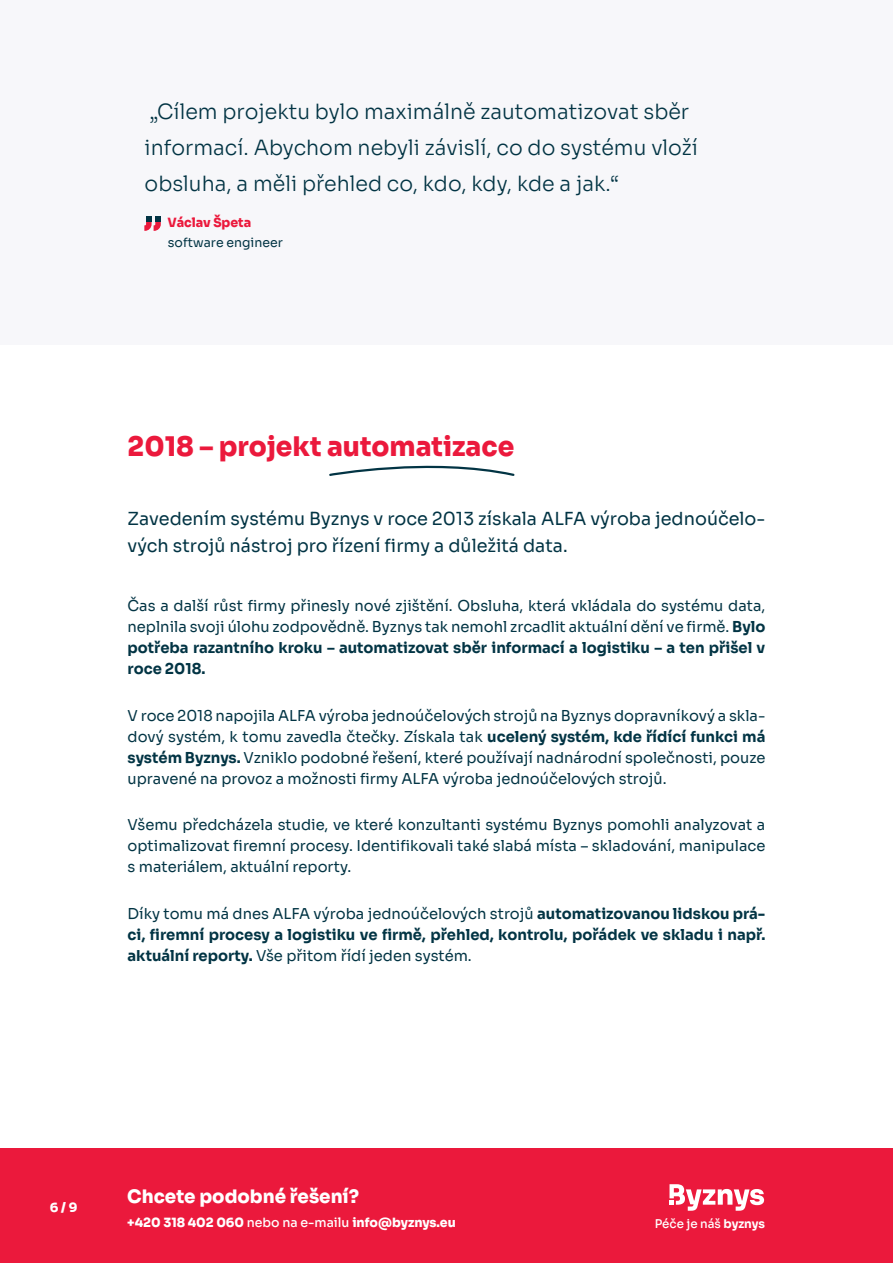
<style>
.page{position:relative;width:893px;height:1263px;background:#fff}
.page>*{position:absolute;margin:0;border:0;box-sizing:border-box;transform-origin:0 0}
.t1{font:800 27px "Sora";color:#eb193c}
.t2{font:300 21px/36px "Sora";color:#023444}
.t3{font:800 18.6px "Sora";color:#fff}
.t4{font:18px/27px "Sora";color:#023444}
.t5{font:15px/21px "Sora";color:#023444;text-align:justify}
.t6{font:700 15px/21px "Sora";color:#023444;text-align:justify}
.t7{font:800 12.75px "Sora";color:#fff}
.t8{font:12.75px "Sora";color:#023444}
.t9{font:800 12.75px "Sora";color:#eb193c}
.t10{font:500 12px "Sora";color:#fff}
.s1{font-weight:700}
.s2{font-weight:400}
.s3{font-weight:500}
</style>
<div class="page">
<div style="left:0;top:1149px;width:892px;height:114px;background:#eb193c"></div>
<svg style="left:669px;top:1184px;width:95px;height:27px"></svg>
<div style="left:0;top:0;width:893px;height:344px;background:#f7f7fa"></div>
<svg style="left:145px;top:217px;width:16px;height:13px"></svg>
<svg style="left:329px;top:465px;width:186px;height:11px"></svg>
<h2 class="t2" style="left:145px;top:91px;width:555px">„Cílem projektu bylo maximálně zautomatizovat sběr informací. Abychom nebyli závislí, co do systému vloží obsluha, a měli přehled co, kdo, kdy, kde a jak.“</h2>
<p class="t9" style="left:168px;top:212px;width:85px">Václav Špeta</p>
<p class="t8" style="left:168px;top:232px;width:116px">software engineer</p>
<h1 class="t1" style="left:128px;top:424px;width:388px">2018 – projekt automatizace</h1>
<p class="t4" style="left:128px;top:504px;width:639px">Zavedením systému Byznys v roce 2013 získala ALFA výroba jednoúčelo&shy;vých strojů nástroj pro řízení firmy a důležitá data.</p>
<p class="t5" style="left:128px;top:594px;width:639px">Čas a další růst firmy přinesly nové zjištění. Obsluha, která vkládala do systému data, neplnila svoji úlohu zodpovědně. Byznys tak nemohl zrcadlit aktuální dění ve firmě. <span class="s1">Bylo potřeba razantního kroku – automatizovat sběr informací a logistiku – a ten přišel v roce 2018.</span></p>
<p class="t5" style="left:128px;top:703px;width:639px">V roce 2018 napojila ALFA výroba jednoúčelových strojů na Byznys dopravníkový a skla&shy;dový systém, k tomu zavedla čtečky. Získala tak <span class="s1">ucelený systém, kde řídící funkci má systém Byznys.</span> Vzniklo podobné řešení, které používají nadnárodní společnosti, pouze upravené na provoz a možnosti firmy ALFA výroba jednoúčelových strojů.</p>
<p class="t5" style="left:128px;top:813px;width:639px">Všemu předcházela studie, ve které konzultanti systému Byznys pomohli analyzovat a optimalizovat firemní procesy. Identifikovali také slabá místa – skladování, manipulace s materiálem, aktuální reporty.</p>
<p class="t6" style="left:128px;top:901px;width:639px"><span class="s2">Díky tomu má dnes ALFA výroba jednoúčelových strojů</span> automatizovanou lidskou prá&shy;ci, firemní procesy a logistiku ve firmě, přehled, kontrolu, pořádek ve skladu i např. aktuální reporty. <span class="s2">Vše přitom řídí jeden systém.</span></p>
<p class="t7" style="left:50px;top:1197px;width:29px">6 / 9</p>
<p class="t3" style="left:127px;top:1181px;width:233px">Chcete podobné řešení?</p>
<p class="t7" style="left:127px;top:1212px;width:330px">+420 318 402 060 <span class="s3">nebo na e-mailu</span> info@byznys.eu</p>
<p class="t10" style="left:655px;top:1213px;width:112px">Péče je náš <span class="s1">byznys</span></p>
</div>
